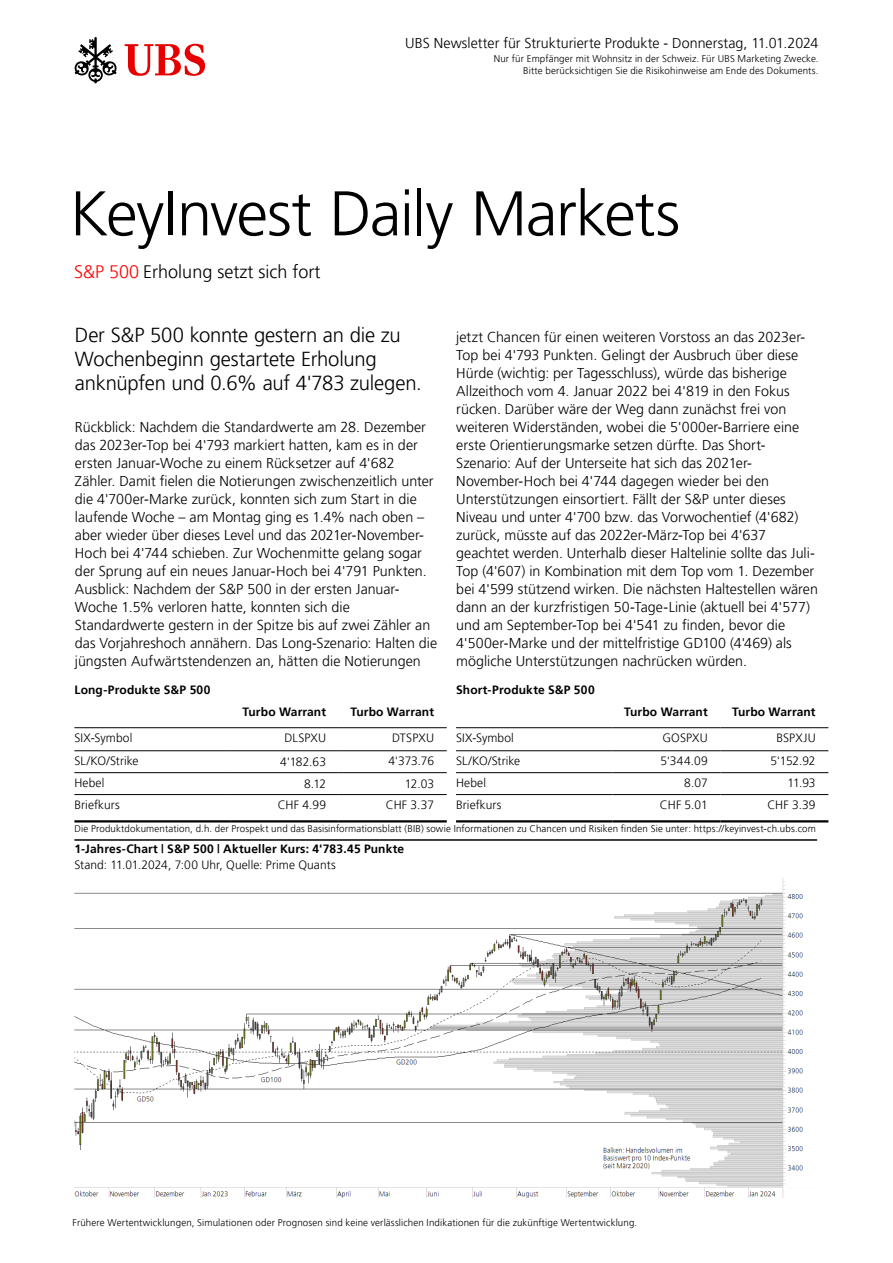
<style>
.page{position:relative;width:893px;height:1263px;background:#fff}
.page>*{position:absolute;margin:0;border:0;box-sizing:border-box;transform-origin:0 0}
.t1{font:300 63px "Frutiger 45";letter-spacing:-.02em;color:#000}
.t2{font:300 20.25px/24px "Frutiger 45";letter-spacing:-.01em;color:#000}
.t3{font:300 18px "Frutiger 45";color:#000}
.t4{font:300 14.25px/18px "Frutiger 45";color:#000}
.t5{font:300 12px "Frutiger 45";letter-spacing:.005em;color:#000}
.t6{font:300 12px "Frutiger 45";letter-spacing:.01em;color:#000}
.t7{font:300 9.75px/12px "Frutiger 45";letter-spacing:.015em;color:#000;text-align:right}
.s1{color:#f00}
</style>
<div class="page">
<svg style="left:125px;top:44px;width:80px;height:32px"></svg>
<svg style="left:74px;top:37px;width:43px;height:46px"></svg>
<img style="left:74px;top:878px;width:729px;height:319px">
<hr style="left:720px;top:750px;width:108px;height:1px;background:#000">
<hr style="left:456px;top:727px;width:156px;height:1px;background:#000">
<hr style="left:612px;top:727px;width:108px;height:1px;background:#000">
<hr style="left:720px;top:727px;width:108px;height:1px;background:#000">
<hr style="left:456px;top:750px;width:156px;height:1px;background:#000">
<hr style="left:612px;top:750px;width:108px;height:1px;background:#000">
<hr style="left:456px;top:772px;width:156px;height:1px;background:#000">
<hr style="left:612px;top:772px;width:108px;height:1px;background:#000">
<hr style="left:720px;top:772px;width:108px;height:1px;background:#000">
<hr style="left:456px;top:794px;width:156px;height:1px;background:#000">
<hr style="left:612px;top:794px;width:108px;height:1px;background:#000">
<hr style="left:720px;top:794px;width:108px;height:1px;background:#000">
<hr style="left:456px;top:820px;width:156px;height:2px;background:#000">
<hr style="left:612px;top:820px;width:108px;height:2px;background:#000">
<hr style="left:720px;top:820px;width:108px;height:2px;background:#000">
<hr style="left:74px;top:839px;width:743px;height:2px;background:#000">
<hr style="left:74px;top:727px;width:157px;height:1px;background:#000">
<hr style="left:231px;top:727px;width:108px;height:1px;background:#000">
<hr style="left:339px;top:727px;width:108px;height:1px;background:#000">
<hr style="left:74px;top:750px;width:157px;height:1px;background:#000">
<hr style="left:339px;top:750px;width:108px;height:1px;background:#000">
<hr style="left:74px;top:772px;width:157px;height:1px;background:#000">
<hr style="left:231px;top:750px;width:108px;height:1px;background:#000">
<hr style="left:231px;top:772px;width:108px;height:1px;background:#000">
<hr style="left:339px;top:772px;width:108px;height:1px;background:#000">
<hr style="left:74px;top:794px;width:157px;height:1px;background:#000">
<hr style="left:231px;top:794px;width:108px;height:1px;background:#000">
<hr style="left:339px;top:794px;width:108px;height:1px;background:#000">
<hr style="left:74px;top:820px;width:157px;height:2px;background:#000">
<hr style="left:231px;top:820px;width:108px;height:2px;background:#000">
<hr style="left:339px;top:820px;width:108px;height:2px;background:#000">
<p class="t4" style="left:405px;top:34px;width:415px">UBS Newsletter für Strukturierte Produkte - Donnerstag, 11.01.2024</p>
<p class="t7" style="left:494px;top:53px;width:326px">Nur für Empfänger mit Wohnsitz in der Schweiz. Für UBS Marketing Zwecke.<br>Bitte berücksichtigen Sie die Risikohinweise am Ende des Dokuments.</p>
<h1 class="t1" style="left:70px;top:177px;width:612px">KeyInvest Daily Markets</h1>
<p class="t3" style="left:74px;top:261px;width:248px"><span class="s1">S&amp;P 500</span> Erholung setzt sich fort</p>
<h2 class="t2" style="left:75px;top:323px;width:348px">Der S&amp;P 500 konnte gestern an die zu<br>Wochenbeginn gestartete Erholung anknüpfen und 0.6% auf 4'783 zulegen.</h2>
<p class="t4" style="left:75px;top:418px;width:364px">Rückblick: Nachdem die Standardwerte am 28. Dezember das 2023er-Top bei 4'793 markiert hatten, kam es in der ersten Januar-Woche zu einem Rücksetzer auf 4'682<br>Zähler. Damit fielen die Notierungen zwischenzeitlich unter die 4'700er-Marke zurück, konnten sich zum Start in die laufende Woche – am Montag ging es 1.4% nach oben – aber wieder über dieses Level und das 2021er-November-Hoch bei 4'744 schieben. Zur Wochenmitte gelang sogar der Sprung auf ein neues Januar-Hoch bei 4'791 Punkten.<br>Ausblick: Nachdem der S&amp;P 500 in der ersten Januar-Woche 1.5% verloren hatte, konnten sich die Standardwerte gestern in der Spitze bis auf zwei Zähler an das Vorjahreshoch annähern. Das Long-Szenario: Halten die jüngsten Aufwärtstendenzen an, hätten die Notierungen</p>
<p class="t4" style="left:456px;top:328px;width:363px">jetzt Chancen für einen weiteren Vorstoss an das 2023er-Top bei 4'793 Punkten. Gelingt der Ausbruch über diese Hürde (wichtig: per Tagesschluss), würde das bisherige Allzeithoch vom 4. Januar 2022 bei 4'819 in den Fokus rücken. Darüber wäre der Weg dann zunächst frei von weiteren Widerständen, wobei die 5'000er-Barriere eine erste Orientierungsmarke setzen dürfte. Das Short-Szenario: Auf der Unterseite hat sich das 2021er-November-Hoch bei 4'744 dagegen wieder bei den Unterstützungen einsortiert. Fällt der S&amp;P unter dieses Niveau und unter 4'700 bzw. das Vorwochentief (4'682) zurück, müsste auf das 2022er-März-Top bei 4'637 geachtet werden. Unterhalb dieser Haltelinie sollte das Juli-Top (4'607) in Kombination mit dem Top vom 1. Dezember bei 4'599 stützend wirken. Die nächsten Haltestellen wären dann an der kurzfristigen 50-Tage-Linie (aktuell bei 4'577) und am September-Top bei 4'541 zu finden, bevor die 4'500er-Marke und der mittelfristige GD100 (4'469) als mögliche Unterstützungen nachrücken würden.</p>
<p class="t6" style="left:74px;top:682px;width:137px">Long-Produkte S&amp;P 500</p>
<p class="t6" style="left:456px;top:682px;width:140px">Short-Produkte S&amp;P 500</p>
<p class="t6" style="left:242px;top:705px;width:85px">Turbo Warrant</p>
<p class="t6" style="left:350px;top:705px;width:85px">Turbo Warrant</p>
<p class="t6" style="left:624px;top:705px;width:85px">Turbo Warrant</p>
<p class="t6" style="left:732px;top:705px;width:85px">Turbo Warrant</p>
<p class="t5" style="left:74px;top:731px;width:59px">SIX-Symbol</p>
<p class="t5" style="left:284px;top:731px;width:43px">DLSPXU</p>
<p class="t5" style="left:392px;top:731px;width:43px">DTSPXU</p>
<p class="t5" style="left:74px;top:754px;width:66px">SL/KO/Strike</p>
<p class="t5" style="left:280px;top:755px;width:47px">4'182.63</p>
<p class="t5" style="left:388px;top:754px;width:47px">4'373.76</p>
<p class="t5" style="left:74px;top:776px;width:32px">Hebel</p>
<p class="t5" style="left:304px;top:777px;width:23px">8.12</p>
<p class="t5" style="left:405px;top:777px;width:31px">12.03</p>
<p class="t5" style="left:74px;top:798px;width:47px">Briefkurs</p>
<p class="t5" style="left:278px;top:798px;width:50px">CHF 4.99</p>
<p class="t5" style="left:386px;top:798px;width:50px">CHF 3.37</p>
<p class="t5" style="left:456px;top:731px;width:59px">SIX-Symbol</p>
<p class="t5" style="left:662px;top:731px;width:47px">GOSPXU</p>
<p class="t5" style="left:776px;top:731px;width:41px">BSPXJU</p>
<p class="t5" style="left:456px;top:754px;width:66px">SL/KO/Strike</p>
<p class="t5" style="left:660px;top:754px;width:49px">5'344.09</p>
<p class="t5" style="left:771px;top:754px;width:47px">5'152.92</p>
<p class="t5" style="left:456px;top:776px;width:32px">Hebel</p>
<p class="t5" style="left:684px;top:776px;width:25px">8.07</p>
<p class="t5" style="left:787px;top:776px;width:30px">11.93</p>
<p class="t5" style="left:456px;top:798px;width:47px">Briefkurs</p>
<p class="t5" style="left:660px;top:798px;width:49px">CHF 5.01</p>
<p class="t5" style="left:767px;top:798px;width:50px">CHF 3.39</p>
<p class="t7" style="left:74px;top:822px;width:743px">Die Produktdokumentation, d.h. der Prospekt und das Basisinformationsblatt (BIB) sowie Informationen zu Chancen und Risiken finden Sie unter: https://keyinvest-ch.ubs.com</p>
<p class="t6" style="left:74px;top:842px;width:331px">1-Jahres-Chart | S&amp;P 500 | Aktueller Kurs: 4'783.45 Punkte</p>
<p class="t5" style="left:74px;top:858px;width:263px">Stand: 11.01.2024, 7:00 Uhr, Quelle: Prime Quants</p>
<p class="t7" style="left:73px;top:1216px;width:566px">Frühere Wertentwicklungen, Simulationen oder Prognosen sind keine verlässlichen Indikationen für die zukünftige Wertentwicklung.</p>
</div>
